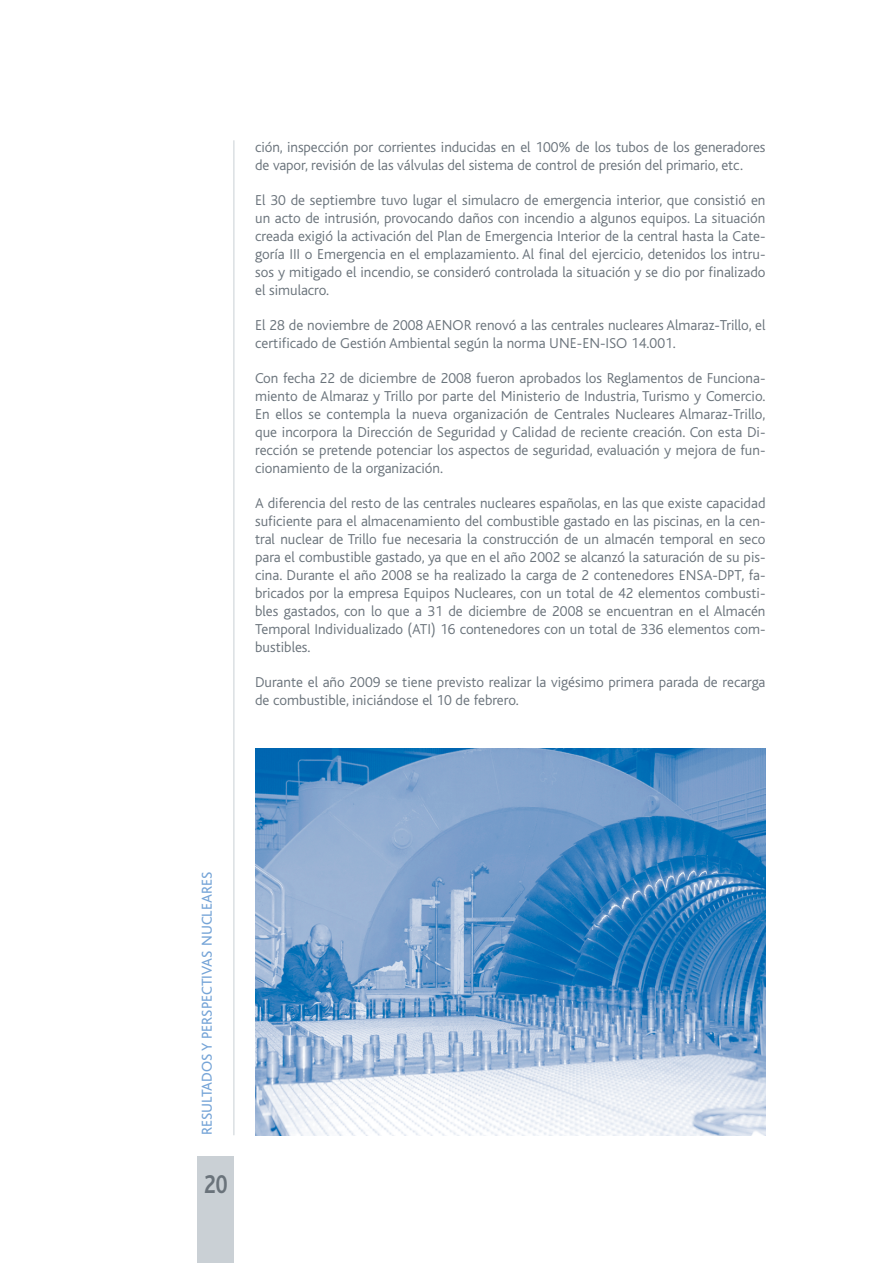
<style>
.page{position:relative;width:893px;height:1263px;background:#fff}
.page>*{position:absolute;margin:0;border:0;box-sizing:border-box;transform-origin:0 0}
.t1{font:700 27px "Bliss";color:#6a737b;scale:.8 1}
.t2{font:300 15px/18px "Bliss";color:#6a737b}
.t3{font:15px "Bliss";color:#75a4d7}
</style>
<div class="page">
<hr style="left:233px;top:140px;width:1px;height:995px;background:#cad0d5">
<div style="left:198px;top:1157px;width:36px;height:106px;background:#cad0d5"></div>
<img style="left:255px;top:748px;width:510px;height:387px">
<p class="t2" style="left:255px;top:139px;width:512px">ción, inspección por corrientes inducidas en el 100% de los tubos de los generadores de vapor, revisión de las válvulas del sistema de control de presión del primario, etc.</p>
<p class="t2" style="left:255px;top:192px;width:512px;text-align:justify">El 30 de septiembre tuvo lugar el simulacro de emergencia interior, que consistió en un acto de intrusión, provocando daños con incendio a algunos equipos. La situación creada exigió la activación del Plan de Emergencia Interior de la central hasta la Cate&shy;goría III o Emergencia en el emplazamiento. Al final del ejercicio, detenidos los intru&shy;sos y mitigado el incendio, se consideró controlada la situación y se dio por finalizado el simulacro.</p>
<p class="t2" style="left:255px;top:317px;width:512px">El 28 de noviembre de 2008 AENOR renovó a las centrales nucleares Almaraz-Trillo, el certificado de Gestión Ambiental según la norma UNE-EN-ISO 14.001.</p>
<p class="t2" style="left:255px;top:370px;width:512px;text-align:justify">Con fecha 22 de diciembre de 2008 fueron aprobados los Reglamentos de Funciona&shy;miento de Almaraz y Trillo por parte del Ministerio de Industria, Turismo y Comercio.<br>En ellos se contempla la nueva organización de Centrales Nucleares Almaraz-Trillo, que incorpora la Dirección de Seguridad y Calidad de reciente creación. Con esta Di&shy;rección se pretende potenciar los aspectos de seguridad, evaluación y mejora de fun&shy;cionamiento de la organización.</p>
<p class="t2" style="left:255px;top:495px;width:512px;text-align:justify">A diferencia del resto de las centrales nucleares españolas, en las que existe capacidad suficiente para el almacenamiento del combustible gastado en las piscinas, en la cen&shy;tral nuclear de Trillo fue necesaria la construcción de un almacén temporal en seco para el combustible gastado, ya que en el año 2002 se alcanzó la saturación de su pis&shy;cina. Durante el año 2008 se ha realizado la carga de 2 contenedores ENSA-DPT, fa&shy;bricados por la empresa Equipos Nucleares, con un total de 42 elementos combusti&shy;bles gastados, con lo que a 31 de diciembre de 2008 se encuentran en el Almacén Temporal Individualizado (ATI) 16 contenedores con un total de 336 elementos com&shy;bustibles.</p>
<p class="t2" style="left:255px;top:674px;width:512px">Durante el año 2009 se tiene previsto realizar la vigésimo primera parada de recarga de combustible, iniciándose el 10 de febrero.</p>
<p class="t3" style="left:201px;top:1135px;width:265px;rotate:-90deg">RESULTADOS Y PERSPECTIVAS NUCLEARES</p>
<h1 class="t1" style="left:204px;top:1174px;width:31px">20</h1>
</div>
